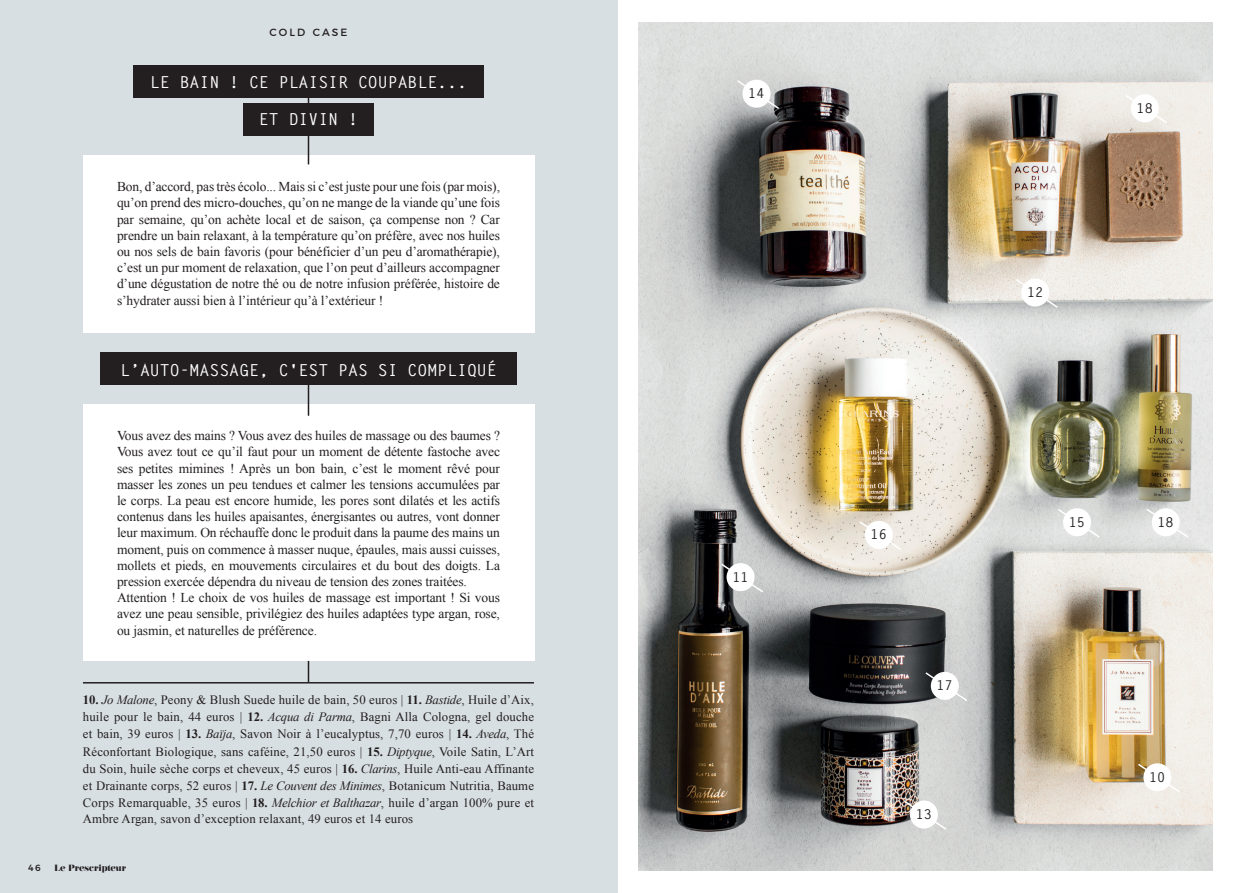
<style>
.page{position:relative;width:1234px;height:893px;background:#fff}
.page>*{position:absolute;margin:0;border:0;box-sizing:border-box;transform-origin:0 0}
.t1{font:700 16.5px "Letter Gothic Std";color:#fff}
.t2{font:13.5px/16.2px "Times New Roman";letter-spacing:-.01em;color:#231f20;text-align:justify}
.t3{font:700 13.5px "Letter Gothic Std";color:#231f20}
.t4{font:12.75px/17.2px "Times New Roman";letter-spacing:.01em;color:#231f20;text-align:justify}
.t5{font:10.5px "Montserrat";letter-spacing:.195em;color:#231f20}
.t6{font:900 9px "Nouvelle Vague";color:#231f20}
.t7{font:500 9px "Montserrat";color:#231f20}
.s1{font-weight:700}
.s2{font-style:italic}
</style>
<div class="page">
<div style="left:0;top:0;width:617px;height:893px;background:#d8dfe3"></div>
<div style="left:83px;top:155px;width:451px;height:178px;background:#fff"></div>
<div style="left:83px;top:404px;width:451px;height:257px;background:#fff"></div>
<img style="left:638px;top:22px;width:574px;height:849px">
<svg style="left:308px;top:661px;width:1px;height:21px"></svg>
<hr style="left:308px;top:92px;width:1px;height:72px;background:#231f20">
<hr style="left:308px;top:385px;width:1px;height:31px;background:#231f20">
<hr style="left:83px;top:682px;width:451px;height:1px;background:#231f20">
<div style="left:243px;top:103px;width:131px;height:33px;background:#231f20"></div>
<div style="left:100px;top:352px;width:416px;height:33px;background:#231f20"></div>
<div style="left:133px;top:65px;width:351px;height:33px;background:#231f20"></div>
<svg style="left:735px;top:79px;width:45px;height:31px"></svg>
<div style="left:742px;top:80px;width:28px;height:28px;background:#fff;border-radius:50%"></div>
<svg style="left:1013px;top:277px;width:46px;height:32px"></svg>
<div style="left:1020px;top:278px;width:28px;height:29px;background:#fff;border-radius:50%"></div>
<svg style="left:857px;top:520px;width:45px;height:32px"></svg>
<div style="left:864px;top:521px;width:28px;height:28px;background:#fff;border-radius:50%"></div>
<svg style="left:1055px;top:507px;width:45px;height:32px"></svg>
<div style="left:1062px;top:508px;width:28px;height:28px;background:#fff;border-radius:50%"></div>
<svg style="left:1123px;top:93px;width:45px;height:32px"></svg>
<div style="left:1130px;top:94px;width:28px;height:28px;background:#fff;border-radius:50%"></div>
<svg style="left:1144px;top:507px;width:45px;height:32px"></svg>
<div style="left:1151px;top:508px;width:28px;height:28px;background:#fff;border-radius:50%"></div>
<svg style="left:1136px;top:762px;width:45px;height:32px"></svg>
<div style="left:1143px;top:763px;width:28px;height:28px;background:#fff;border-radius:50%"></div>
<svg style="left:902px;top:799px;width:45px;height:32px"></svg>
<div style="left:909px;top:800px;width:28px;height:28px;background:#fff;border-radius:50%"></div>
<svg style="left:923px;top:671px;width:45px;height:32px"></svg>
<div style="left:930px;top:672px;width:28px;height:28px;background:#fff;border-radius:50%"></div>
<svg style="left:719px;top:562px;width:45px;height:32px"></svg>
<div style="left:726px;top:563px;width:28px;height:28px;background:#fff;border-radius:50%"></div>
<p class="t5" style="left:269px;top:24px;width:79px">COLD CASE</p>
<p class="t1" style="left:150px;top:72px;width:318px">LE BAIN ! CE PLAISIR COUPABLE...</p>
<p class="t1" style="left:259px;top:109px;width:100px">ET DIVIN !</p>
<p class="t2" style="left:117px;top:178px;width:384px">Bon, d’accord, pas très écolo... Mais si c’est juste pour une fois (par mois), qu’on prend des micro-douches, qu’on ne mange de la viande qu’une fois par semaine, qu’on achète local et de saison, ça compense non ? Car prendre un bain relaxant, à la température qu’on préfère, avec nos huiles ou nos sels de bain favoris (pour bénéficier d’un peu d’aromathérapie), c’est un pur moment de relaxation, que l’on peut d’ailleurs accompagner d’une dégustation de notre thé ou de notre infusion préférée, histoire de s’hydrater aussi bien à l’intérieur qu’à l’extérieur !</p>
<p class="t1" style="left:120px;top:360px;width:378px">L’AUTO-MASSAGE, C'EST PAS SI COMPLIQUÉ</p>
<p class="t2" style="left:117px;top:427px;width:384px;text-align:left">Vous avez des mains ? Vous avez des huiles de massage ou des baumes ?<br>Vous avez tout ce qu’il faut pour un moment de détente fastoche avec ses petites mimines ! Après un bon bain, c’est le moment rêvé pour masser les zones un peu tendues et calmer les tensions accumulées par le corps. La peau est encore humide, les pores sont dilatés et les actifs contenus dans les huiles apaisantes, énergisantes ou autres, vont donner leur maximum. On réchauffe donc le produit dans la paume des mains un moment, puis on commence à masser nuque, épaules, mais aussi cuisses, mollets et pieds, en mouvements circulaires et du bout des doigts. La pression exercée dépendra du niveau de tension des zones traitées.<br>Attention ! Le choix de vos huiles de massage est important ! Si vous avez une peau sensible, privilégiez des huiles adaptées type argan, rose, ou jasmin, et naturelles de préférence.</p>
<p class="t4" style="left:83px;top:691px;width:452px"><span class="s1">10.</span> <span class="s2">Jo Malone</span>, Peony &amp; Blush Suede huile de bain, 50 euros | <span class="s1">11.</span> <span class="s2">Bastide</span>, Huile d’Aix, huile pour le bain, 44 euros | <span class="s1">12.</span> <span class="s2">Acqua di Parma</span>, Bagni Alla Cologna, gel douche et bain, 39 euros | <span class="s1">13.</span> <span class="s2">Baïja</span>, Savon Noir à l’eucalyptus, 7,70 euros | <span class="s1">14.</span> <span class="s2">Aveda</span>, Thé Réconfortant Biologique, sans caféine, 21,50 euros | <span class="s1">15.</span> <span class="s2">Diptyque</span>, Voile Satin, L’Art du Soin, huile sèche corps et cheveux, 45 euros | <span class="s1">16.</span> <span class="s2">Clarins</span>, Huile Anti-eau Affinante et Drainante corps, 52 euros | <span class="s1">17.</span> <span class="s2">Le Couvent des Minimes</span>, Botanicum Nutritia, Baume Corps Remarquable, 35 euros | <span class="s1">18.</span> <span class="s2">Melchior et Balthazar</span>, huile d’argan 100% pure et</p>
<p class="t4" style="left:83px;top:809px;width:331px">Ambre Argan, savon d’exception relaxant, 49 euros et 14 euros</p>
<p class="t7" style="left:28px;top:860px;width:14px">46</p>
<p class="t6" style="left:54px;top:863px;width:73px">Le Prescripteur</p>
<p class="t3" style="left:748px;top:85px;width:18px">14</p>
<p class="t3" style="left:732px;top:568px;width:18px">11</p>
<p class="t3" style="left:1026px;top:284px;width:18px">12</p>
<p class="t3" style="left:1136px;top:100px;width:18px">18</p>
<p class="t3" style="left:870px;top:526px;width:18px">16</p>
<p class="t3" style="left:936px;top:677px;width:18px">17</p>
<p class="t3" style="left:915px;top:806px;width:18px">13</p>
<p class="t3" style="left:1068px;top:514px;width:18px">15</p>
<p class="t3" style="left:1157px;top:514px;width:18px">18</p>
<p class="t3" style="left:1148px;top:769px;width:18px">10</p>
</div>
